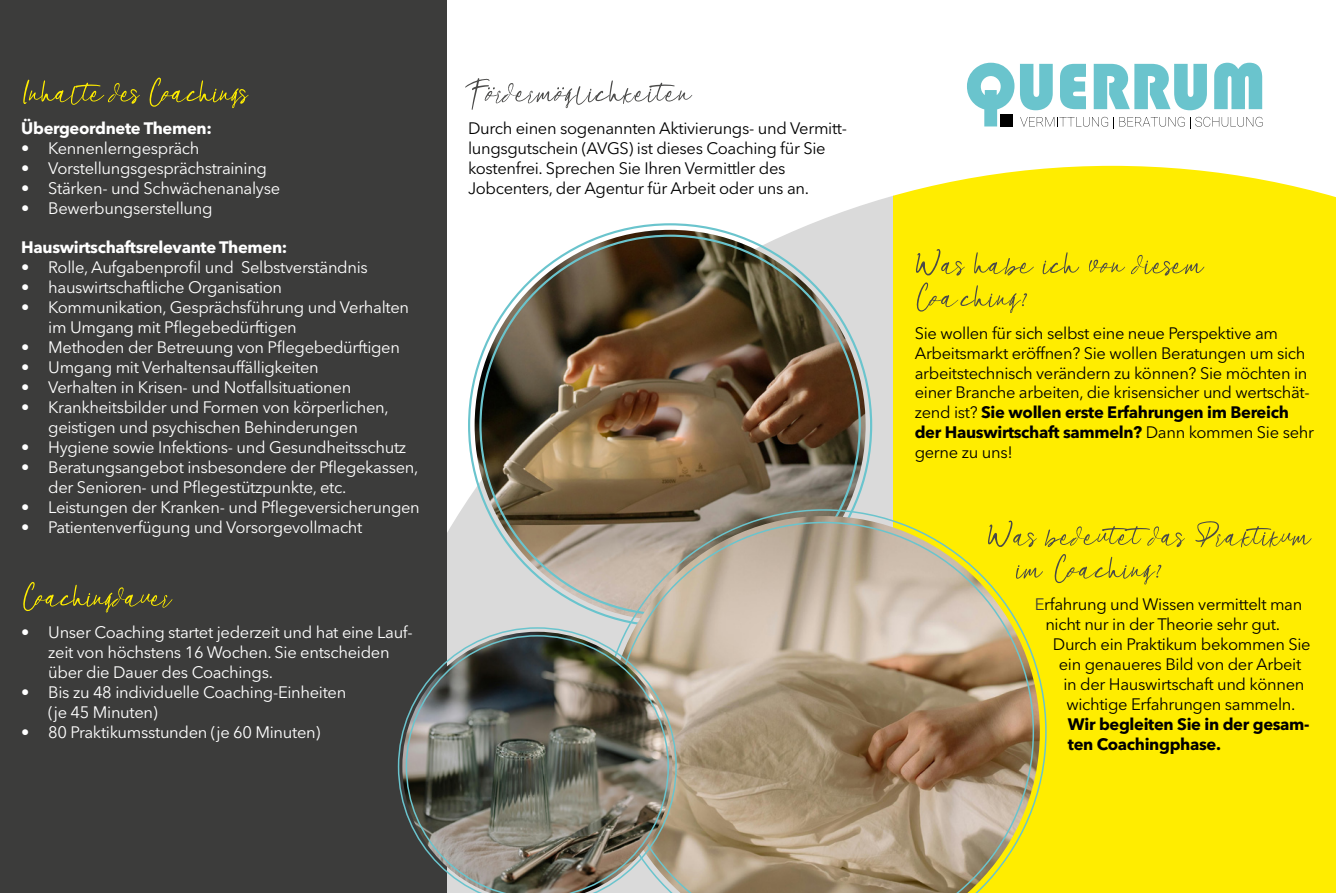
<style>
.page{position:relative;width:1336px;height:893px;background:#fff}
.page>*{position:absolute;margin:0;border:0;box-sizing:border-box;transform-origin:0 0}
.t1{font:51px "Beholde";letter-spacing:.02em;color:#4a4a49}
.t2{font:51px "Beholde";color:#ffed00}
.t3{font:51px "Beholde";color:#fe0}
.t4{font:16.5px/20px "Avenir Next LT Pro";letter-spacing:-.02em;color:#fff}
.t5{font:16.5px/20px "Avenir Next LT Pro";letter-spacing:-.02em;color:#000}
.t6{font:700 16.5px "Avenir Next LT Pro";letter-spacing:-.02em;color:#fff}
.t7{font:700 16.5px/20px "Avenir Next LT Pro";letter-spacing:-.02em;color:#000}
.s1{font-weight:700}
.s2{color:#3c3c3b}
</style>
<div class="page">
<svg style="left:446px;top:193px;width:447px;height:434px"></svg>
<div style="left:893px;top:166px;width:442px;height:727px;background:#ffed00"></div>
<div style="left:0;top:0;width:446px;height:893px;background:#3c3c3b"></div>
<img style="left:474px;top:230px;width:391px;height:391px;border-radius:195px">
<svg style="left:967px;top:63px;width:295px;height:65px"></svg>
<svg style="left:557px;top:87px;width:7px;height:3px"></svg>
<svg style="left:601px;top:509px;width:445px;height:384px;background:#b9a773"></svg>
<img style="left:398px;top:627px;width:278px;height:266px">
<h1 class="t2" style="left:21px;top:60px;width:228px">Inhalte des Coachings</h1>
<p class="t6" style="left:21px;top:118px;width:192px">Übergeordnete Themen:</p>
<p class="t4" style="left:21px;top:138px;width:180px">• Kennenlerngespräch</p>
<p class="t4" style="left:21px;top:158px;width:247px">• Vorstellungsgesprächstraining</p>
<p class="t4" style="left:21px;top:178px;width:260px">• Stärken- und Schwächenanalyse</p>
<p class="t4" style="left:21px;top:198px;width:193px">• Bewerbungserstellung</p>
<p class="t6" style="left:21px;top:238px;width:267px">Hauswirtschaftsrelevante Themen:</p>
<p class="t4" style="left:21px;top:258px;width:348px">• Rolle, Aufgabenprofil und Selbstverständnis</p>
<p class="t4" style="left:21px;top:278px;width:262px">• hauswirtschaftliche Organisation</p>
<p class="t4" style="left:48px;top:297px;width:362px;text-indent:-27px">• Kommunikation, Gesprächsführung und Verhalten im Umgang mit Pflegebedürftigen</p>
<p class="t4" style="left:21px;top:337px;width:380px">• Methoden der Betreuung von Pflegebedürftigen</p>
<p class="t4" style="left:21px;top:357px;width:299px">• Umgang mit Verhaltensauffälligkeiten</p>
<p class="t4" style="left:21px;top:377px;width:331px">• Verhalten in Krisen- und Notfallsituationen</p>
<p class="t4" style="left:21px;top:397px;width:369px;text-align:center">• Krankheitsbilder und Formen von körperlichen, geistigen und psychischen Behinderungen</p>
<p class="t4" style="left:21px;top:437px;width:386px">• Hygiene sowie Infektions- und Gesundheitsschutz</p>
<p class="t4" style="left:48px;top:457px;width:371px;text-indent:-27px">• Beratungsangebot insbesondere der Pflegekassen, der Senioren- und Pflegestützpunkte, etc.</p>
<p class="t4" style="left:21px;top:497px;width:400px">• Leistungen der Kranken- und Pflegeversicherungen</p>
<p class="t4" style="left:21px;top:517px;width:342px">• Patientenverfügung und Vorsorgevollmacht</p>
<h1 class="t3" style="left:21px;top:565px;width:152px">Coachingdauer</h1>
<p class="t4" style="left:48px;top:622px;width:366px;text-indent:-27px">• Unser Coaching startet jederzeit und hat eine Lauf&shy;zeit von höchstens 16 Wochen. Sie entscheiden über die Dauer des Coachings.</p>
<p class="t4" style="left:48px;top:682px;width:299px;text-indent:-27px">• Bis zu 48 individuelle Coaching-Einheiten (je 45 Minuten)</p>
<p class="t4" style="left:21px;top:722px;width:300px">• 80 Praktikumsstunden (je 60 Minuten)</p>
<h1 class="t1" style="left:468px;top:60px;width:225px">Fordermoglichkeiten</h1>
<p class="t5" style="left:468px;top:118px;width:380px">Durch einen sogenannten Aktivierungs- und Vermitt&shy;lungsgutschein (AVGS) ist dieses Coaching für Sie kostenfrei. Sprechen Sie Ihren Vermittler des Jobcenters, der Agentur für Arbeit oder uns an.</p>
<h1 class="t1" style="left:914px;top:232px;width:290px">Was habe ich von diesem</h1>
<h1 class="t1" style="left:914px;top:265px;width:115px">Coaching?</h1>
<p class="t5" style="left:914px;top:323px;width:400px">Sie wollen für sich selbst eine neue Perspektive am Arbeitsmarkt eröffnen? Sie wollen Beratungen um sich arbeitstechnisch verändern zu können? Sie möchten in einer Branche arbeiten, die krisensicher und wertschät&shy;zend ist? <span class="s1">Sie wollen erste Erfahrungen im Bereich der Hauswirtschaft sammeln?</span> Dann kommen Sie sehr gerne zu uns!</p>
<h1 class="t1" style="left:986px;top:504px;width:325px">Was bedeutet das Praktikum</h1>
<h1 class="t1" style="left:1016px;top:537px;width:147px">im Coaching?</h1>
<p class="t5" style="left:1034px;top:594px;width:269px"><span class="s2">E</span>rfahrung und Wissen vermittelt man</p>
<p class="t5" style="left:1045px;top:614px;width:236px">nicht nur in der Theorie sehr gut.</p>
<p class="t5" style="left:1052px;top:634px;width:259px">Durch ein Praktikum bekommen Sie</p>
<p class="t5" style="left:1058px;top:654px;width:244px">ein genaueres Bild von der Arbeit</p>
<p class="t5" style="left:1063px;top:674px;width:242px">in der Hauswirtschaft und können</p>
<p class="t5" style="left:1066px;top:694px;width:230px">wichtige Erfahrungen sammeln.</p>
<p class="t7" style="left:1067px;top:714px;width:243px">Wir begleiten Sie in der gesam&shy;ten Coachingphase.</p>
</div>
